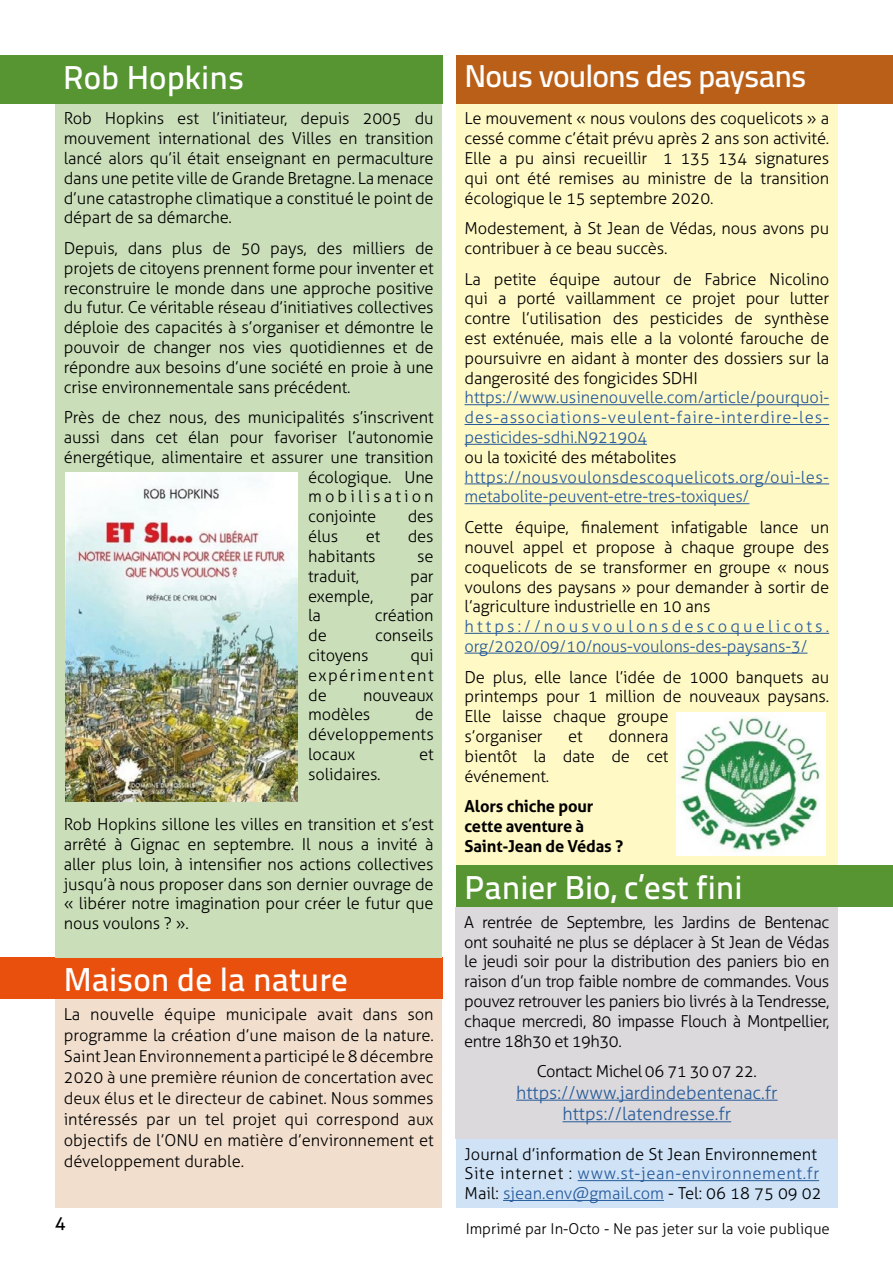
<style>
.page{position:relative;width:893px;height:1263px;background:#fff}
.page>*{position:absolute;margin:0;border:0;box-sizing:border-box;transform-origin:0 0}
.t1{font:33px "Titillium Text 25 L 600 wt";color:#fff}
.t2{font:31.5px "Titillium Text 25 L 600 wt";letter-spacing:-.03em;color:#fff}
.t3{font:300 18px/21.6px "Aller";color:#275b9b;text-align:center}
.t4{font:18px "Aller";color:#000}
.t5{font:300 16.5px/19.8px "Aller";letter-spacing:-.01em;color:#000;text-align:justify}
.t6{font:300 16.5px/19.8px "Aller";letter-spacing:.02em;color:#275b9b;text-align:justify}
.t7{font:300 16.5px/19.8px "Aller";letter-spacing:.17em;color:#275b9b}
.t8{font:700 16.5px/19.8px "Aller";letter-spacing:-.01em;color:#000}
.t9{font:300 16.5px "Aller";letter-spacing:-.03em;color:#000}
.t10{font:300 16.5px "Aller";letter-spacing:.185em;color:#000}
.t11{font:300 15px "Aller";color:#000}
.s1{color:#275b9b}
</style>
<div class="page">
<div style="left:456px;top:55px;width:437px;height:49px;background:#ba5f18"></div>
<div style="left:55px;top:999px;width:387px;height:209px;background:#f1decd"></div>
<div style="left:0;top:957px;width:442px;height:42px;background:#e9500e"></div>
<div style="left:456px;top:104px;width:382px;height:761px;background:#fff9c5"></div>
<hr style="left:465px;top:404px;width:364px;height:1px;background:#275b9b">
<hr style="left:465px;top:424px;width:364px;height:1px;background:#275b9b">
<hr style="left:465px;top:444px;width:182px;height:1px;background:#275b9b">
<hr style="left:465px;top:483px;width:364px;height:1px;background:#275b9b">
<hr style="left:465px;top:503px;width:284px;height:1px;background:#275b9b">
<hr style="left:465px;top:633px;width:364px;height:1px;background:#275b9b">
<hr style="left:465px;top:653px;width:342px;height:1px;background:#275b9b">
<div style="left:456px;top:1139px;width:382px;height:69px;background:#cfe2f6"></div>
<hr style="left:578px;top:1180px;width:241px;height:1px;background:#275b9b">
<hr style="left:503px;top:1200px;width:161px;height:1px;background:#275b9b">
<div style="left:0;top:55px;width:442px;height:49px;background:#569532"></div>
<div style="left:55px;top:104px;width:387px;height:853px;background:#cadfb9"></div>
<img style="left:676px;top:713px;width:150px;height:142px">
<img style="left:65px;top:472px;width:233px;height:329px">
<div style="left:456px;top:865px;width:437px;height:42px;background:#569532"></div>
<div style="left:456px;top:907px;width:382px;height:232px;background:#dbd9dc"></div>
<hr style="left:516px;top:1100px;width:262px;height:1px;background:#275b9b">
<hr style="left:563px;top:1121px;width:168px;height:1px;background:#275b9b">
<h1 class="t1" style="left:63px;top:52px;width:183px">Rob Hopkins</h1>
<p class="t5" style="left:64px;top:109px;width:371px">Rob Hopkins est l’initiateur, depuis 2005 du mouvement international des Villes en transition lancé alors qu’il était enseignant en permaculture dans une petite ville de Grande Bretagne. La menace d’une catastrophe climatique a constitué le point de départ de sa démarche.</p>
<p class="t5" style="left:64px;top:238px;width:371px">Depuis, dans plus de 50 pays, des milliers de projets de citoyens prennent forme pour inventer et reconstruire le monde dans une approche positive du futur. Ce véritable réseau d’initiatives collectives déploie des capacités à s’organiser et démontre le pouvoir de changer nos vies quotidiennes et de répondre aux besoins d’une société en proie à une crise environnementale sans précédent.</p>
<p class="t5" style="left:64px;top:408px;width:371px">Près de chez nous, des municipalités s’inscrivent</p>
<p class="t5" style="left:64px;top:427px;width:371px">aussi dans cet élan pour favoriser l’autonomie</p>
<p class="t5" style="left:64px;top:447px;width:371px">énergétique, alimentaire et assurer une transition</p>
<p class="t5" style="left:308px;top:467px;width:127px">écologique. Une</p>
<p class="t10" style="left:308px;top:487px;width:127px">mobilisation</p>
<p class="t5" style="left:308px;top:507px;width:69px">conjointe</p>
<p class="t5" style="left:408px;top:507px;width:27px">des</p>
<p class="t5" style="left:308px;top:526px;width:32px">élus</p>
<p class="t5" style="left:366px;top:526px;width:16px">et</p>
<p class="t5" style="left:408px;top:526px;width:27px">des</p>
<p class="t5" style="left:308px;top:546px;width:69px">habitants</p>
<p class="t5" style="left:417px;top:546px;width:18px">se</p>
<p class="t5" style="left:308px;top:566px;width:53px">traduit,</p>
<p class="t5" style="left:410px;top:566px;width:25px">par</p>
<p class="t5" style="left:308px;top:586px;width:67px">exemple,</p>
<p class="t5" style="left:410px;top:586px;width:25px">par</p>
<p class="t5" style="left:308px;top:606px;width:14px">la</p>
<p class="t5" style="left:375px;top:606px;width:60px">création</p>
<p class="t5" style="left:308px;top:625px;width:20px">de</p>
<p class="t5" style="left:375px;top:625px;width:60px">conseils</p>
<p class="t5" style="left:308px;top:645px;width:62px">citoyens</p>
<p class="t5" style="left:308px;top:645px;width:127px;text-indent:102px">qui expérimentent de</p>
<p class="t5" style="left:308px;top:685px;width:127px;text-indent:55px">nouveaux modèles</p>
<p class="t5" style="left:308px;top:705px;width:127px;text-indent:107px">de développements locaux</p>
<p class="t5" style="left:419px;top:744px;width:16px">et</p>
<p class="t5" style="left:308px;top:764px;width:74px">solidaires.</p>
<p class="t5" style="left:64px;top:814px;width:371px">Rob Hopkins sillone les villes en transition et s’est arrêté à Gignac en septembre. Il nous a invité à aller plus loin, à intensifier nos actions collectives jusqu’à nous proposer dans son dernier ouvrage de « libérer notre imagination pour créer le futur que nous voulons ? ».</p>
<h1 class="t1" style="left:64px;top:954px;width:286px">Maison de la nature</h1>
<p class="t5" style="left:64px;top:1003px;width:371px;line-height:21px">La nouvelle équipe municipale avait dans son programme la création d’une maison de la nature.<br>Saint Jean Environnement a participé le 8 décembre 2020 à une première réunion de concertation avec deux élus et le directeur de cabinet. Nous sommes intéressés par un tel projet qui correspond aux objectifs de l’ONU en matière d’environnement et développement durable.</p>
<p class="t4" style="left:55px;top:1211px;width:12px">4</p>
<h2 class="t2" style="left:465px;top:53px;width:344px">Nous voulons des paysans</h2>
<p class="t5" style="left:465px;top:109px;width:366px">Le mouvement « nous voulons des coquelicots » a cessé comme c’était prévu après 2 ans son activité.<br>Elle a pu ainsi recueillir 1 135 134 signatures qui ont été remises au ministre de la transition écologique le 15 septembre 2020.</p>
<p class="t5" style="left:465px;top:218px;width:366px">Modestement, à St Jean de Védas, nous avons pu contribuer à ce beau succès.</p>
<p class="t5" style="left:465px;top:269px;width:366px">La petite équipe autour de Fabrice Nicolino qui a porté vaillamment ce projet pour lutter contre l’utilisation des pesticides de synthèse est exténuée, mais elle a la volonté farouche de poursuivre en aidant à monter des dossiers sur la dangerosité des fongicides SDHI</p>
<p class="t6" style="left:465px;top:388px;width:366px">https://www.usinenouvelle.com/article/pourquoi&shy;des-associations-veulent-faire-interdire-les&shy;pesticides-sdhi.N921904</p>
<p class="t5" style="left:465px;top:447px;width:214px">ou la toxicité des métabolites</p>
<p class="t6" style="left:465px;top:467px;width:366px">https://nousvoulonsdescoquelicots.org/oui-les&shy;metabolite-peuvent-etre-tres-toxiques/</p>
<p class="t5" style="left:465px;top:517px;width:366px">Cette équipe, finalement infatigable lance un nouvel appel et propose à chaque groupe des coquelicots de se transformer en groupe « nous voulons des paysans » pour demander à sortir de l’agriculture industrielle en 10 ans</p>
<p class="t7" style="left:465px;top:616px;width:366px">https://nousvoulonsdescoquelicots. org/2020/09/10/nous-voulons-des-paysans-3/</p>
<p class="t5" style="left:465px;top:667px;width:366px;text-align:left">De plus, elle lance l’idée de 1000 banquets au printemps pour 1 million de nouveaux paysans.<br>Elle laisse chaque groupe<br>s’organiser</p>
<p class="t5" style="left:465px;top:726px;width:205px;text-indent:144px">donnera bientôt la date de cet événement.</p>
<p class="t8" style="left:465px;top:796px;width:160px">Alors chiche pour cette aventure à<br>Saint-Jean de Védas ?</p>
<p class="t5" style="left:568px;top:726px;width:16px">et</p>
<h1 class="t1" style="left:465px;top:862px;width:280px">Panier Bio, c’est fini</h1>
<p class="t5" style="left:464px;top:912px;width:367px">A rentrée de Septembre, les Jardins de Bentenac ont souhaité ne plus se déplacer à St Jean de Védas le jeudi soir pour la distribution des paniers bio en raison d’un trop faible nombre de commandes. Vous pouvez retrouver les paniers bio livrés à la Tendresse, chaque mercredi, 80 impasse Flouch à Montpellier, entre 18h30 et 19h30.</p>
<p class="t9" style="left:537px;top:1061px;width:222px">Contact : Michel 06 71 30 07 22.</p>
<p class="t3" style="left:516px;top:1082px;width:263px">https://www.jardindebentenac.fr https://latendresse.fr</p>
<p class="t5" style="left:465px;top:1144px;width:359px;text-align:left">Journal d’information de St Jean Environnement<br>Site internet : <span class="s1">www.st-jean-environnement.fr<br></span>Mail: <span class="s1">sjean.env@gmail.com</span> - Tel: 06 18 75 09 02</p>
<p class="t11" style="left:466px;top:1219px;width:366px">Imprimé par In-Octo - Ne pas jeter sur la voie publique</p>
</div>
